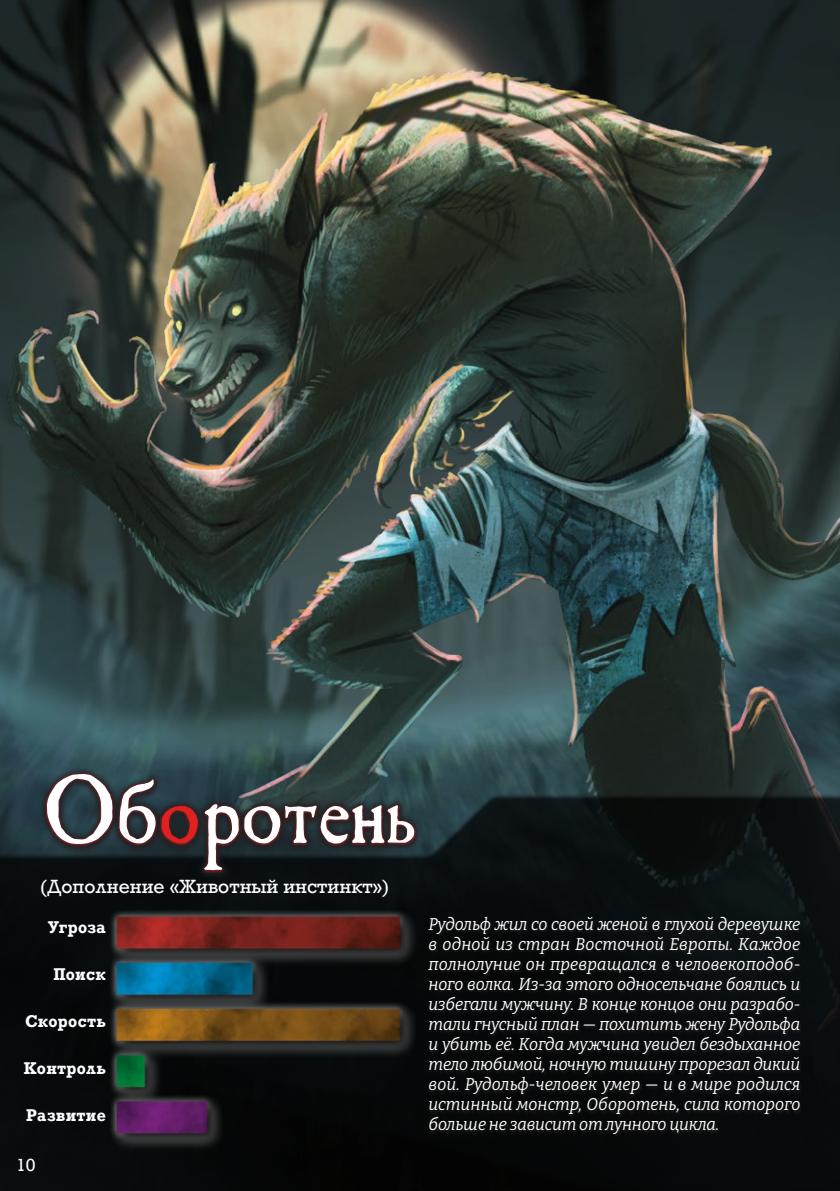
<style>
.page{position:relative;width:840px;height:1191px;background:#fff}
.page>*{position:absolute;margin:0;border:0;box-sizing:border-box;transform-origin:0 0}
.t1{font:100px "Caslon Antique";color:#fff}
.t2{font:18px "Rockwell Nova";color:#fff}
.t3{font:18px "Rockwell";color:#fff}
.t4{font:italic 17px/20px "Bitter";letter-spacing:-.01em;color:#fff;text-align:justify;scale:.95 1}
.t5{font:700 16px "Rockwell Nova";letter-spacing:.03em;color:#fff;scale:.93 1}
.s1{color:#e12020}
</style>
<div class="page">
<img style="left:0;top:0;width:839px;height:67px">
<img style="left:0;top:67px;width:839px;height:726px">
<svg style="left:0;top:793px;width:839px;height:398px;background:#090d0f"></svg>
<svg style="left:39px;top:765px;width:384px;height:113px;background:#203134"></svg>
<div style="left:45px;top:772px;width:371px;height:100px;background:#d1232a;opacity:.75"></div>
<div style="left:429px;top:918px;width:371px;height:217px;background:#0a0d0e"></div>
<div style="left:105px;top:905px;width:315px;height:246px;background:#fff;opacity:.75"></div>
<img style="left:106px;top:905px;width:311px;height:240px">
<h1 class="t1" style="left:43px;top:754px;width:375px">Об<span class="s1">о</span>ротень</h1>
<p class="t2" style="left:40px;top:875px;width:351px">(Дополнение «Животный инстинкт»)</p>
<p class="t5" style="left:48px;top:916px;width:63px">Угроза</p>
<p class="t5" style="left:53px;top:963px;width:58px">Поиск</p>
<p class="t5" style="left:25px;top:1011px;width:88px">Скорость</p>
<p class="t5" style="left:24px;top:1058px;width:90px">Контроль</p>
<p class="t5" style="left:26px;top:1105px;width:87px">Развитие</p>
<p class="t3" style="left:16px;top:1155px;width:21px">10</p>
<p class="t4" style="left:428px;top:914px;width:393px">Рудольф жил со своей женой в глухой деревушке в одной из стран Восточной Европы. Каждое полнолуние он превращался в человекоподоб&shy;ного волка. Из-за этого односельчане боялись и избегали мужчину. В конце концов они разрабо&shy;тали гнусный план — похитить жену Рудольфа и убить её. Когда мужчина увидел бездыханное тело любимой, ночную тишину прорезал дикий вой. Рудольф-человек умер — и в мире родился истинный монстр, Оборотень, сила которого больше не зависит от лунного цикла.</p>
</div>
